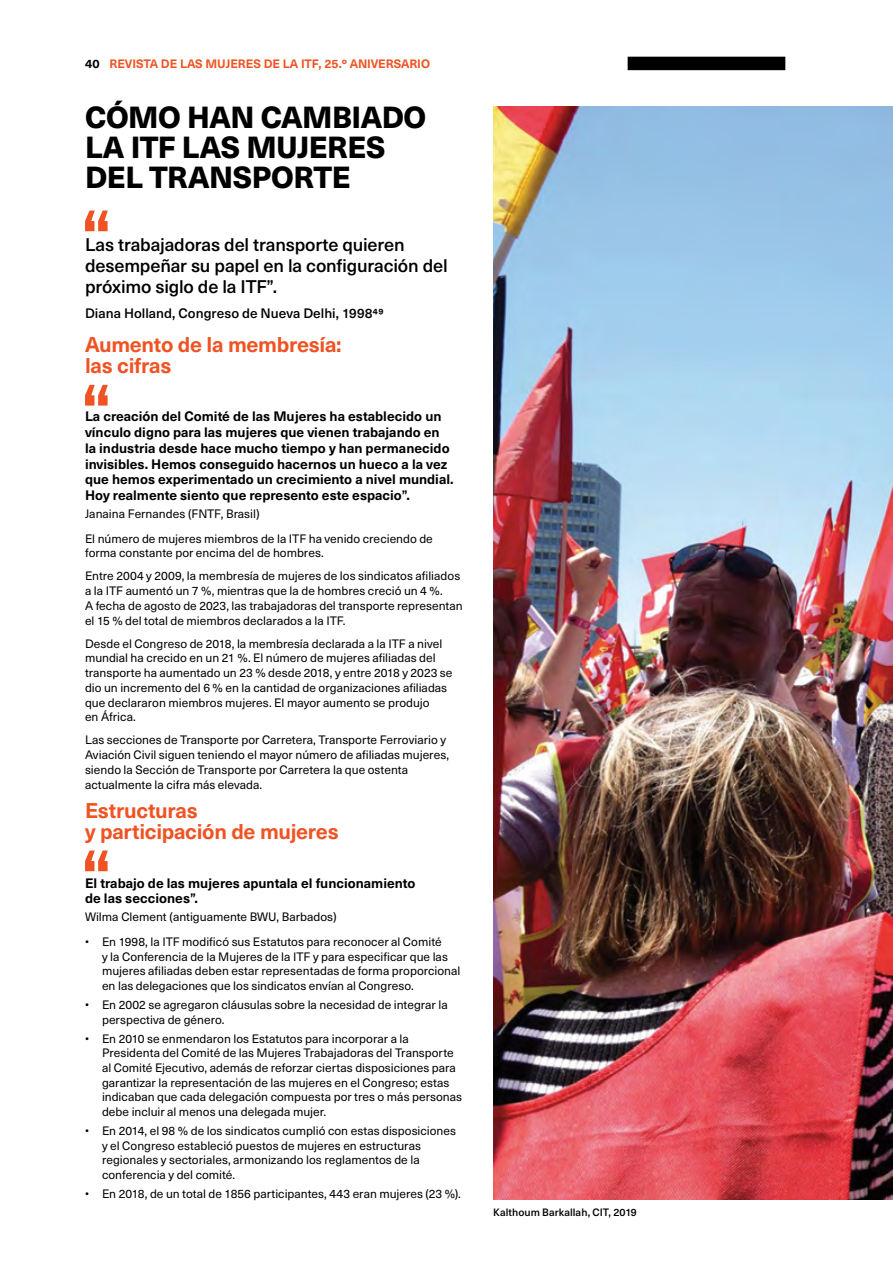
<style>
.page{position:relative;width:893px;height:1263px;background:#fff}
.page>*{position:absolute;margin:0;border:0;box-sizing:border-box;transform-origin:0 0}
.t1{font:800 30px/30px "Neue Haas Unica W1 G";letter-spacing:-.015em;color:#000}
.t2{font:700 21px/21px "Neue Haas Unica W1 G";letter-spacing:-.015em;color:#f05323}
.t3{font:500 18px/21px "Neue Haas Unica W1 G";letter-spacing:-.01em;color:#000}
.t4{font:700 13.5px/15.8px "Neue Haas Unica W1 G";color:#000}
.t5{font:500 13.5px "Neue Haas Unica W1 G";letter-spacing:.005em;color:#000}
.t6{font:12px/14.7px "Neue Haas Unica W1 G";color:#000}
.t7{font:700 12px "Neue Haas Unica W1 G";color:#f05323}
.t8{font:500 10.5px "Neue Haas Unica W1 G";letter-spacing:.005em;color:#000}
.s1{color:#000}
</style>
<div class="page">
<div style="left:628px;top:57px;width:157px;height:13px;background:#000"></div>
<svg style="left:85px;top:210px;width:23px;height:21px"></svg>
<img style="left:493px;top:106px;width:400px;height:1093px">
<svg style="left:85px;top:385px;width:23px;height:21px"></svg>
<svg style="left:85px;top:850px;width:23px;height:21px"></svg>
<p class="t7" style="left:85px;top:54px;width:346px"><span class="s1">40</span> REVISTA DE LAS MUJERES DE LA ITF, 25.º ANIVERSARIO</p>
<h1 class="t1" style="left:85px;top:100px;width:343px">CÓMO HAN CAMBIADO<br>LA ITF LAS MUJERES<br>DEL TRANSPORTE</h1>
<h3 class="t3" style="left:85px;top:233px;width:364px">Las trabajadoras del transporte quieren desempeñar su papel en la configuración del próximo siglo de la ITF”.</h3>
<p class="t5" style="left:85px;top:303px;width:300px">Diana Holland, Congreso de Nueva Delhi, 199849</p>
<h2 class="t2" style="left:85px;top:332px;width:258px">Aumento de la membresía: las cifras</h2>
<p class="t4" style="left:85px;top:408px;width:370px">La creación del Comité de las Mujeres ha establecido un vínculo digno para las mujeres que vienen trabajando en la industria desde hace mucho tiempo y han permanecido invisibles. Hemos conseguido hacernos un hueco a la vez que hemos experimentado un crecimiento a nivel mundial.<br>Hoy realmente siento que represento este espacio”.</p>
<p class="t6" style="left:85px;top:500px;width:349px;line-height:24.9px">Janaina Fernandes (FNTF, Brasil)<br>El número de mujeres miembros de la ITF ha venido creciendo de</p>
<p class="t6" style="left:85px;top:541px;width:377px;line-height:23.2px">forma constante por encima del de hombres.<br>Entre 2004 y 2009, la membresía de mujeres de los sindicatos afiliados</p>
<p class="t6" style="left:85px;top:583px;width:379px">a la ITF aumentó un 7 %, mientras que la de hombres creció un 4 %.<br>A fecha de agosto de 2023, las trabajadoras del transporte representan el 15 % del total de miembros declarados a la ITF.</p>
<p class="t6" style="left:85px;top:635px;width:369px">Desde el Congreso de 2018, la membresía declarada a la ITF a nivel mundial ha crecido en un 21 %. El número de mujeres afiliadas del transporte ha aumentado un 23 % desde 2018, y entre 2018 y 2023 se dio un incremento del 6 % en la cantidad de organizaciones afiliadas que declararon miembros mujeres. El mayor aumento se produjo<br>en África.</p>
<p class="t6" style="left:85px;top:732px;width:366px">Las secciones de Transporte por Carretera, Transporte Ferroviario y Aviación Civil siguen teniendo el mayor número de afiliadas mujeres, siendo la Sección de Transporte por Carretera la que ostenta actualmente la cifra más elevada.</p>
<h2 class="t2" style="left:85px;top:799px;width:255px">Estructuras<br>y participación de mujeres</h2>
<p class="t4" style="left:85px;top:874px;width:332px">El trabajo de las mujeres apuntala el funcionamiento de las secciones”.</p>
<p class="t6" style="left:85px;top:908px;width:253px">Wilma Clement (antiguamente BWU, Barbados)</p>
<p class="t6" style="left:102px;top:933px;width:360px;text-indent:-17px">• En 1998, la ITF modificó sus Estatutos para reconocer al Comité<br>y la Conferencia de la Mujeres de la ITF y para especificar que las mujeres afiliadas deben estar representadas de forma proporcional en las delegaciones que los sindicatos envían al Congreso.</p>
<p class="t6" style="left:102px;top:996px;width:347px;text-indent:-17px">• En 2002 se agregaron cláusulas sobre la necesidad de integrar la perspectiva de género.</p>
<p class="t6" style="left:102px;top:1030px;width:362px;text-indent:-17px">• En 2010 se enmendaron los Estatutos para incorporar a la Presidenta del Comité de las Mujeres Trabajadoras del Transporte al Comité Ejecutivo, además de reforzar ciertas disposiciones para garantizar la representación de las mujeres en el Congreso; estas indicaban que cada delegación compuesta por tres o más personas debe incluir al menos una delegada mujer.</p>
<p class="t6" style="left:102px;top:1123px;width:356px;text-indent:-17px">• En 2014, el 98 % de los sindicatos cumplió con estas disposiciones y el Congreso estableció puestos de mujeres en estructuras regionales y sectoriales, armonizando los reglamentos de la conferencia y del comité.</p>
<p class="t6" style="left:85px;top:1186px;width:377px">• En 2018, de un total de 1856 participantes, 443 eran mujeres (23 %).</p>
<p class="t8" style="left:493px;top:1204px;width:145px">Kalthoum Barkallah, CIT, 2019</p>
</div>
